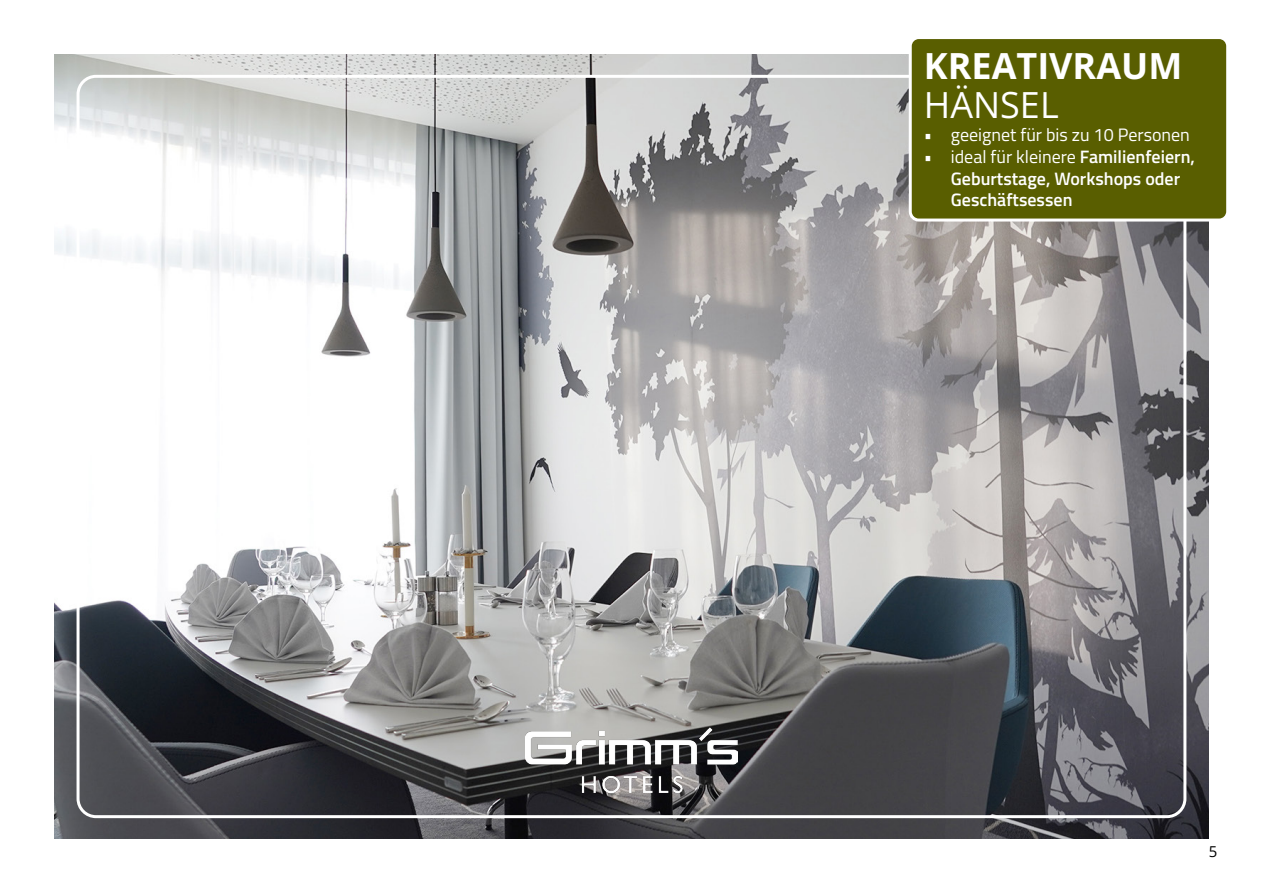
<style>
.page{position:relative;width:1263px;height:893px;background:#fff}
.page>*{position:absolute;margin:0;border:0;box-sizing:border-box;transform-origin:0 0}
.t1{font:700 36px "Open Sans";color:#fff}
.t2{font:36px "Open Sans";color:#fff}
.t3{font:600 18px/21.6px "Titillium Web";color:#fff}
.t4{font:18px "Titillium Web";color:#fff}
.t5{font:15px "Open Sans";color:#000}
.s1{font-weight:400}
</style>
<div class="page">
<img style="left:54px;top:54px;width:1155px;height:785px">
<div style="left:910px;top:38px;width:318px;height:182px;background:#595e00;border-radius:9px"></div>
<div style="left:909px;top:36px;width:320px;height:186px;border:3px solid #fff;border-radius:9px"></div>
<img style="left:525px;top:728px;width:213px;height:64px">
<h1 class="t1" style="left:924px;top:41px;width:260px">KREATIVRAUM</h1>
<h1 class="t2" style="left:924px;top:81px;width:136px">HÄNSEL</h1>
<p class="t4" style="left:924px;top:122px;width:268px">• geeignet für bis zu 10 Personen</p>
<p class="t3" style="left:951px;top:145px;width:246px;text-indent:-27px"><span class="s1">• ideal für kleinere</span> Familienfeiern,<br>Geburtstage, Workshops oder<br>Geschäftsessen</p>
<p class="t5" style="left:1209px;top:841px;width:10px">5</p>
</div>
